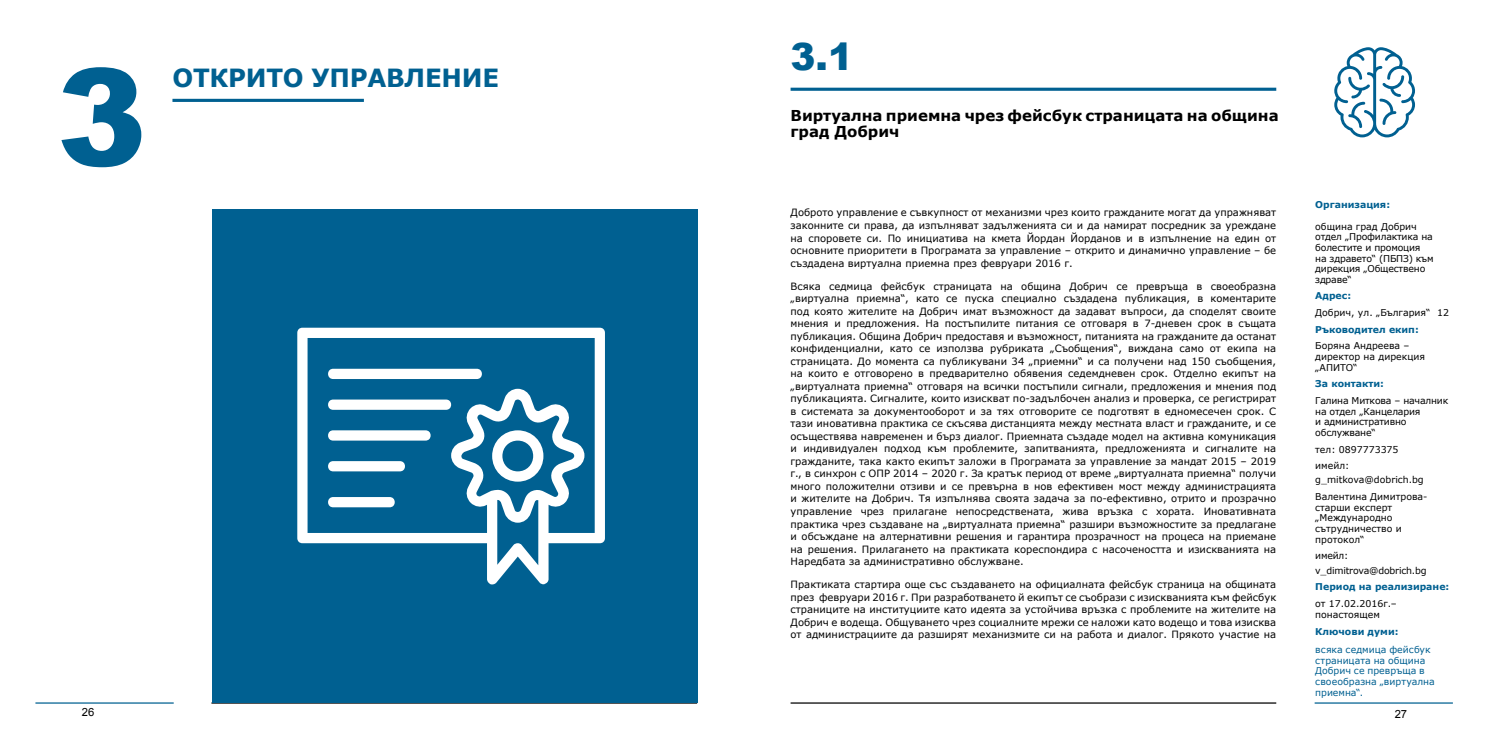
<style>
.page{position:relative;width:1489px;height:745px;background:#fff}
.page>*{position:absolute;margin:0;border:0;box-sizing:border-box;transform-origin:0 0}
.t1{font:900 135px "Arial";color:#006091}
.t2{font:900 37.5px "Arial";color:#006091}
.t3{font:700 25px "Verdana";letter-spacing:-.01em;color:#006091}
.t4{font:700 15px/16.2px "Verdana";color:#000}
.t5{font:11.25px "Arial";color:#000}
.t6{font:10px/12.5px "Verdana";color:#000;text-align:justify}
.t7{font:9.38px/10.6px "Verdana";color:#000}
.t8{font:9.38px/10.6px "Verdana";letter-spacing:-.02em;color:#000}
.t9{font:9.38px/10.6px "Verdana";color:#006091}
.t10{font:700 9.38px "Verdana";color:#006091}
</style>
<div class="page">
<hr style="left:35px;top:702px;width:139px;height:1px;background:#006091">
<hr style="left:211px;top:702px;width:486px;height:1px;background:#000">
<hr style="left:1314px;top:702px;width:138px;height:1px;background:#006091">
<hr style="left:790px;top:702px;width:486px;height:1px;background:#000">
<div style="left:212px;top:209px;width:486px;height:493px;background:#006091"></div>
<svg style="left:297px;top:327px;width:308px;height:257px"></svg>
<div style="left:328px;top:399px;width:123px;height:10px;background:#fff;border-radius:5px"></div>
<div style="left:328px;top:368px;width:154px;height:11px;background:#fff;border-radius:5px"></div>
<div style="left:328px;top:430px;width:102px;height:10px;background:#fff;border-radius:5px"></div>
<div style="left:328px;top:461px;width:77px;height:10px;background:#fff;border-radius:5px"></div>
<div style="left:328px;top:496px;width:67px;height:11px;background:#fff;border-radius:5px"></div>
<svg style="left:1334px;top:47px;width:80px;height:90px"></svg>
<hr style="left:790px;top:88px;width:486px;height:3px;background:#006091">
<hr style="left:172px;top:99px;width:192px;height:3px;background:#006091">
<h1 class="t1" style="left:57px;top:19px;width:92px">3</h1>
<h3 class="t3" style="left:172px;top:60px;width:328px">ОТКРИТО УПРАВЛЕНИЕ</h3>
<h2 class="t2" style="left:790px;top:30px;width:64px">3.1</h2>
<h3 class="t4" style="left:790px;top:106px;width:489px">Виртуална приемна чрез фейсбук страницата на община град Добрич</h3>
<p class="t6" style="left:790px;top:206px;width:487px">Доброто управление е съвкупност от механизми чрез които гражданите могат да упражняват законните си права, да изпълняват задълженията си и да намират посредник за уреждане на споровете си. По инициатива на кмета Йордан Йорданов и в изпълнение на един от основните приоритети в Програмата за управление – открито и динамично управление – бе създадена виртуална приемна през февруари 2016 г.</p>
<p class="t6" style="left:790px;top:279px;width:487px">Всяка седмица фейсбук страницата на община Добрич се превръща в своеобразна „виртуална приемна“, като се пуска специално създадена публикация, в коментарите под която жителите на Добрич имат възможност да задават въпроси, да споделят своите мнения и предложения. На постъпилите питания се отговаря в 7-дневен срок в същата публикация. Община Добрич предоставя и възможност, питанията на гражданите да останат конфиденциални, като се използва рубриката „Съобщения“, виждана само от екипа на страницата. До момента са публикувани 34 „приемни“ и са получени над 150 съобщения, на които е отговорено в предварително обявения седемдневен срок. Отделно екипът на „виртуалната приемна“ отговаря на всички постъпили сигнали, предложения и мнения под публикацията. Сигналите, които изискват по-задълбочен анализ и проверка, се регистрират в системата за документооборот и за тях отговорите се подготвят в едномесечен срок. С тази иновативна практика се скъсява дистанцията между местната власт и гражданите, и се осъществява навременен и бърз диалог. Приемната създаде модел на активна комуникация и индивидуален подход към проблемите, запитванията, предложенията и сигналите на гражданите, така както екипът заложи в Програмата за управление за мандат 2015 – 2019 г., в синхрон с ОПР 2014 – 2020 г. За кратък период от време „виртуалната приемна“ получи много положителни отзиви и се превърна в нов ефективен мост между администрацията и жителите на Добрич. Тя изпълнява своята задача за по-ефективно, отрито и прозрачно управление чрез прилагане непосредствената, жива връзка с хората. Иновативната практика чрез създаване на „виртуалната приемна“ разшири възможностите за предлагане и обсъждане на алтернативни решения и гарантира прозрачност на процеса на приемане на решения. Прилагането на практиката кореспондира с насочеността и изискванията на Наредбата за административно обслужване.</p>
<p class="t6" style="left:790px;top:578px;width:487px">Практиката стартира още със създаването на официалната фейсбук страница на общината през февруари 2016 г. При разработването й екипът се съобрази с изискванията към фейсбук страниците на институциите като идеята за устойчива връзка с проблемите на жителите на Добрич е водеща. Общуването чрез социалните мрежи се наложи като водещо и това изисква от администрациите да разширят механизмите си на работа и диалог. Прякото участие на</p>
<p class="t10" style="left:1315px;top:198px;width:76px">Организация:</p>
<p class="t8" style="left:1315px;top:220px;width:120px">община град Добрич отдел „Профилактика на болестите и промоция на здравето“ (ПБПЗ) към дирекция „Обществено здраве“</p>
<p class="t10" style="left:1315px;top:289px;width:37px">Адрес:</p>
<p class="t7" style="left:1315px;top:307px;width:135px">Добрич, ул. „България“ 12</p>
<p class="t10" style="left:1315px;top:322px;width:105px">Ръководител екип:</p>
<p class="t7" style="left:1315px;top:340px;width:111px">Боряна Андреева – директор на дирекция „АПИТО“</p>
<p class="t10" style="left:1315px;top:377px;width:70px">За контакти:</p>
<p class="t8" style="left:1315px;top:395px;width:134px">Галина Миткова – началник на отдел „Канцелария<br>и административно обслужване“</p>
<p class="t7" style="left:1315px;top:440px;width:85px;line-height:16.6px">тел: 0897773375 имейл:</p>
<p class="t7" style="left:1315px;top:471px;width:114px;line-height:16.6px">g_mitkova@dobrich.bg<br>Валентина Димитрова-</p>
<p class="t7" style="left:1315px;top:501px;width:88px">старши експерт „Международно сътрудничество и протокол“</p>
<p class="t8" style="left:1315px;top:548px;width:113px;line-height:14.1px">имейл: v_dimitrova@dobrich.bg</p>
<p class="t10" style="left:1315px;top:579px;width:135px">Период на реализиране:</p>
<p class="t7" style="left:1315px;top:597px;width:83px">от 17.02.2016г.– понастоящем</p>
<p class="t10" style="left:1315px;top:624px;width:85px">Ключови думи:</p>
<p class="t9" style="left:1315px;top:643px;width:121px">всяка седмица фейсбук страницата на община<br>Добрич се превръща в своеобразна „виртуална приемна“.</p>
<p class="t5" style="left:82px;top:703px;width:14px">26</p>
<p class="t5" style="left:1394px;top:705px;width:14px">27</p>
</div>
